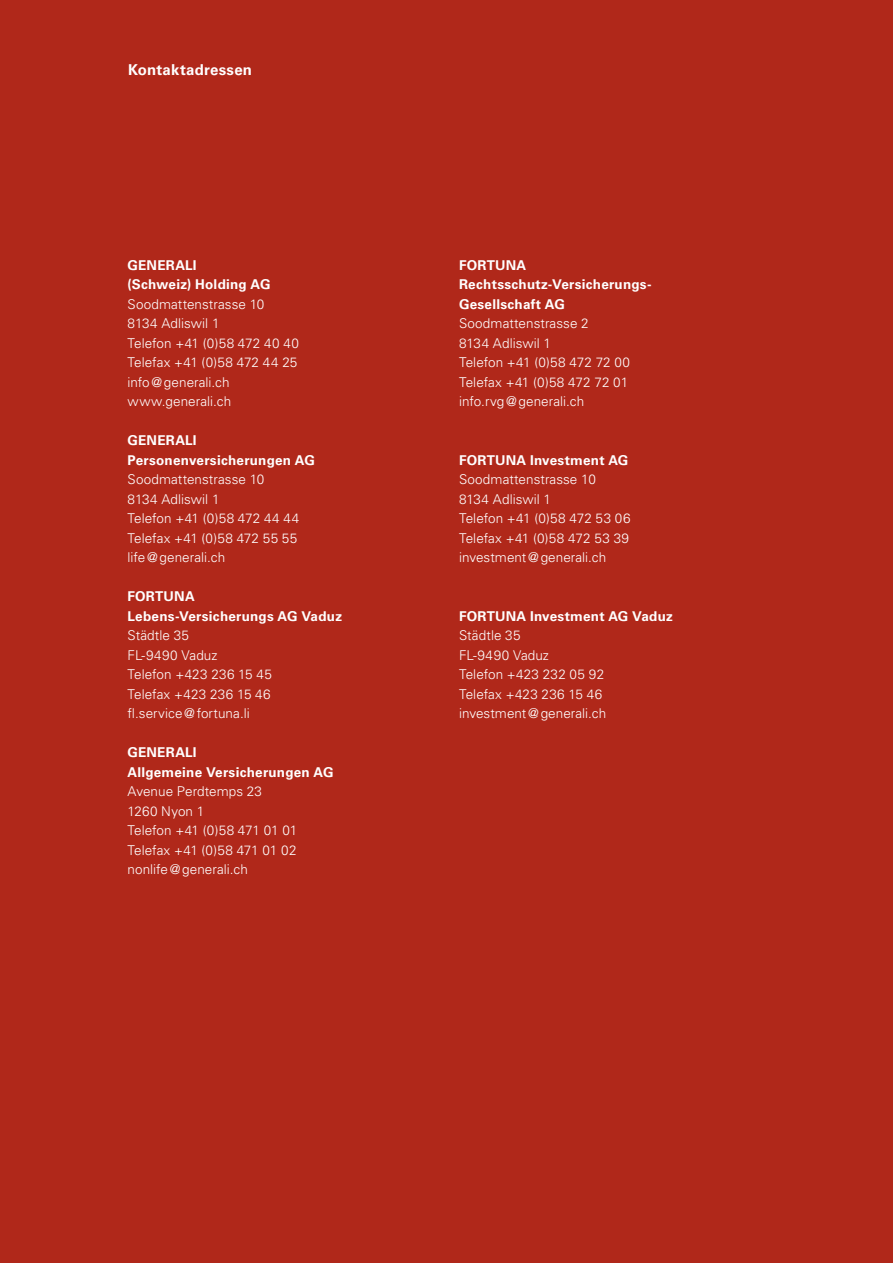
<style>
.page{position:relative;width:893px;height:1263px;background:#b0281a}
.page>*{position:absolute;margin:0;border:0;box-sizing:border-box;transform-origin:0 0}
.t1{font:700 15px "Univers LT";letter-spacing:.015em;color:#fff}
.t2{font:300 13.5px/19.5px "Univers LT";letter-spacing:.005em;color:#fff}
.t3{font:700 13.5px/19.5px "Univers LT";letter-spacing:.02em;color:#fff}
</style>
<div class="page">
<p class="t1" style="left:128px;top:61px;width:126px">Kontaktadressen</p>
<p class="t3" style="left:128px;top:255px;width:71px">GENERALI</p>
<p class="t3" style="left:459px;top:255px;width:69px">FORTUNA</p>
<p class="t3" style="left:128px;top:275px;width:145px">(Schweiz) Holding AG</p>
<p class="t3" style="left:459px;top:275px;width:194px">Rechtsschutz-Versicherungs-</p>
<p class="t2" style="left:128px;top:294px;width:138px">Soodmattenstrasse 10</p>
<p class="t3" style="left:459px;top:294px;width:107px">Gesellschaft AG</p>
<p class="t2" style="left:128px;top:314px;width:93px">8134 Adliswil 1</p>
<p class="t2" style="left:459px;top:314px;width:131px">Soodmattenstrasse 2</p>
<p class="t2" style="left:128px;top:333px;width:173px">Telefon +41 (0)58 472 40 40</p>
<p class="t2" style="left:459px;top:333px;width:93px">8134 Adliswil 1</p>
<p class="t2" style="left:128px;top:353px;width:171px">Telefax +41 (0)58 472 44 25</p>
<p class="t2" style="left:459px;top:353px;width:173px">Telefon +41 (0)58 472 72 00</p>
<p class="t2" style="left:128px;top:372px;width:104px">info@generali.ch</p>
<p class="t2" style="left:459px;top:372px;width:171px">Telefax +41 (0)58 472 72 01</p>
<p class="t2" style="left:128px;top:392px;width:105px">www.generali.ch</p>
<p class="t2" style="left:459px;top:392px;width:127px">info.rvg@generali.ch</p>
<p class="t3" style="left:128px;top:431px;width:189px">GENERALI<br>Personenversicherungen AG</p>
<p class="t3" style="left:459px;top:450px;width:171px">FORTUNA Investment AG</p>
<p class="t2" style="left:128px;top:470px;width:138px">Soodmattenstrasse 10</p>
<p class="t2" style="left:459px;top:470px;width:138px">Soodmattenstrasse 10</p>
<p class="t2" style="left:128px;top:489px;width:93px">8134 Adliswil 1</p>
<p class="t2" style="left:459px;top:489px;width:93px">8134 Adliswil 1</p>
<p class="t2" style="left:128px;top:509px;width:173px">Telefon +41 (0)58 472 44 44</p>
<p class="t2" style="left:459px;top:509px;width:173px">Telefon +41 (0)58 472 53 06</p>
<p class="t2" style="left:128px;top:528px;width:171px">Telefax +41 (0)58 472 55 55</p>
<p class="t2" style="left:459px;top:528px;width:172px">Telefax +41 (0)58 472 53 39</p>
<p class="t2" style="left:128px;top:548px;width:99px">life@generali.ch</p>
<p class="t2" style="left:459px;top:548px;width:149px">investment@generali.ch</p>
<p class="t3" style="left:128px;top:587px;width:216px">FORTUNA<br>Lebens-Versicherungs AG Vaduz</p>
<p class="t3" style="left:459px;top:606px;width:215px">FORTUNA Investment AG Vaduz</p>
<p class="t2" style="left:128px;top:626px;width:63px">Städtle 35</p>
<p class="t2" style="left:459px;top:626px;width:63px">Städtle 35</p>
<p class="t2" style="left:128px;top:645px;width:91px">FL-9490 Vaduz</p>
<p class="t2" style="left:459px;top:645px;width:91px">FL-9490 Vaduz</p>
<p class="t2" style="left:128px;top:665px;width:146px">Telefon +423 236 15 45</p>
<p class="t2" style="left:459px;top:665px;width:147px">Telefon +423 232 05 92</p>
<p class="t2" style="left:128px;top:684px;width:145px">Telefax +423 236 15 46</p>
<p class="t2" style="left:459px;top:684px;width:145px">Telefax +423 236 15 46</p>
<p class="t2" style="left:128px;top:704px;width:124px">fl.service@fortuna.li</p>
<p class="t2" style="left:459px;top:704px;width:149px">investment@generali.ch</p>
<p class="t3" style="left:128px;top:743px;width:208px">GENERALI<br>Allgemeine Versicherungen AG</p>
<p class="t2" style="left:128px;top:782px;width:171px">Avenue Perdtemps 23<br>1260 Nyon 1<br>Telefon +41 (0)58 471 01 01<br>Telefax +41 (0)58 471 01 02 nonlife@generali.ch</p>
</div>
